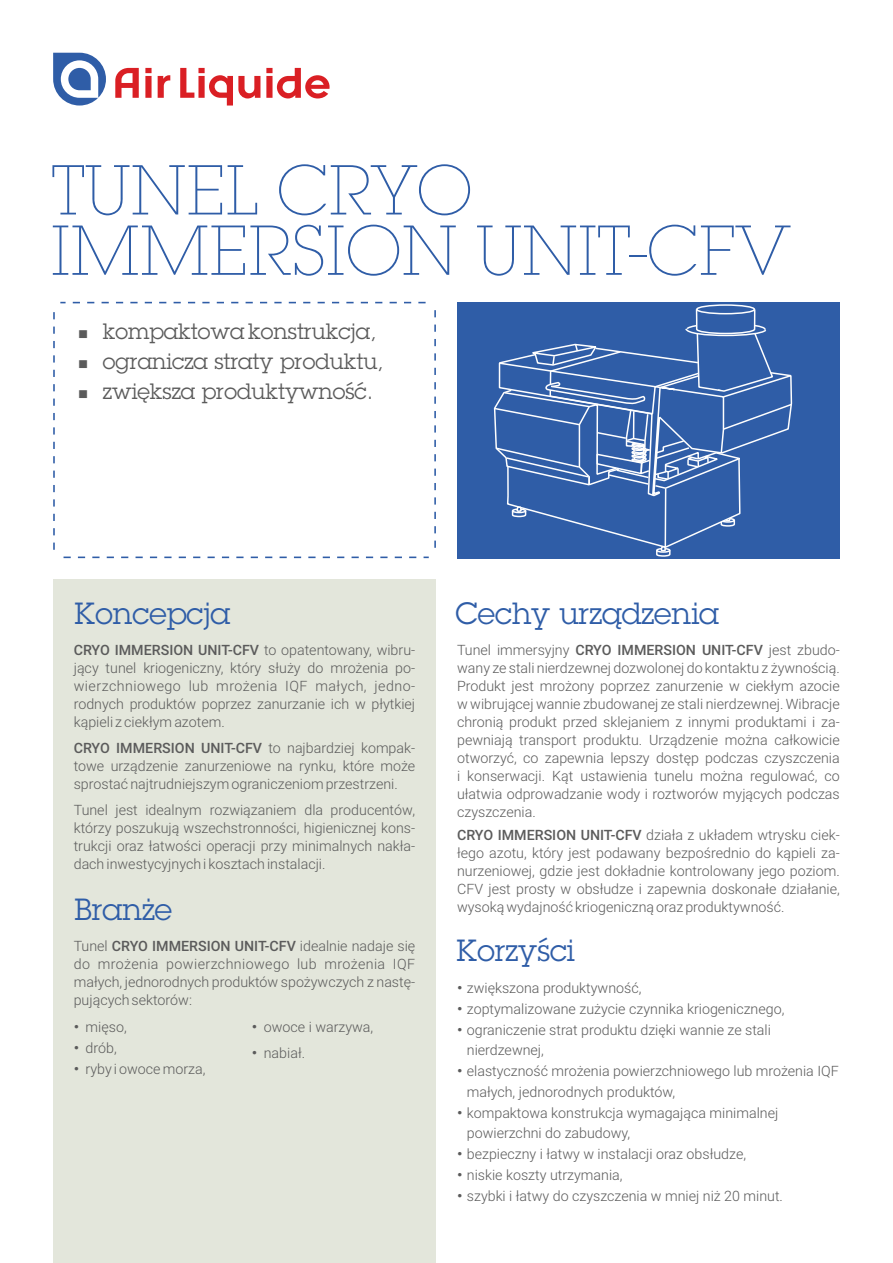
<style>
.page{position:relative;width:893px;height:1263px;background:#fff}
.page>*{position:absolute;margin:0;border:0;box-sizing:border-box;transform-origin:0 0}
.t1{font:200 69px/60.3px "Lubalin Graph PCS";color:#2f5da7}
.t2{font:30px "Lubalin Graph PCS";color:#2f5da7}
.t3{font:21.75px "Lubalin Graph PCS";color:#5b5b5b}
.t4{font:300 14.25px/18px "Roboto";color:#5b5b5b;text-align:justify}
.s1{font-weight:500}
</style>
<div class="page">
<div style="left:53px;top:579px;width:383px;height:684px;background:#e3e6db"></div>
<svg style="left:53px;top:312px;width:2px;height:238px"></svg>
<svg style="left:64px;top:556px;width:365px;height:2px"></svg>
<svg style="left:434px;top:310px;width:2px;height:238px"></svg>
<svg style="left:60px;top:302px;width:366px;height:1px"></svg>
<div style="left:457px;top:302px;width:383px;height:256px;background:#2f5da7"></div>
<div style="left:696px;top:304px;width:59px;height:10px;border:1px solid #fefefe;border-radius:50%"></div>
<svg style="left:493px;top:308px;width:300px;height:249px"></svg>
<svg style="left:53px;top:53px;width:53px;height:53px"></svg>
<svg style="left:158px;top:75px;width:12px;height:23px"></svg>
<svg style="left:145px;top:68px;width:7px;height:30px"></svg>
<svg style="left:115px;top:68px;width:24px;height:30px"></svg>
<svg style="left:180px;top:68px;width:80px;height:38px"></svg>
<svg style="left:266px;top:68px;width:64px;height:30px"></svg>
<h1 class="t1" style="left:51px;top:167px;width:741px">TUNEL CRYO<br>IMMERSION UNIT-CFV</h1>
<h3 class="t3" style="left:78px;top:323px;width:300px">■ kompaktowa konstrukcja,</h3>
<h3 class="t3" style="left:78px;top:353px;width:307px">■ ogranicza straty produktu,</h3>
<h3 class="t3" style="left:78px;top:383px;width:297px">■ zwiększa produktywność.</h3>
<h2 class="t2" style="left:74px;top:602px;width:157px">Koncepcja</h2>
<p class="t4" style="left:74px;top:642px;width:343px"><span class="s1">CRYO IMMERSION UNIT-CFV</span> to opatentowany, wibru&shy;jący tunel kriogeniczny, który służy do mrożenia po&shy;wierzchniowego lub mrożenia IQF małych, jedno&shy;rodnych produktów poprzez zanurzanie ich w płytkiej kąpieli z ciekłym azotem.</p>
<p class="t4" style="left:74px;top:740px;width:343px"><span class="s1">CRYO IMMERSION UNIT-CFV</span> to najbardziej kompak&shy;towe urządzenie zanurzeniowe na rynku, które może sprostać najtrudniejszym ograniczeniom przestrzeni.</p>
<p class="t4" style="left:74px;top:803px;width:343px">Tunel jest idealnym rozwiązaniem dla producentów, którzy poszukują wszechstronności, higienicznej kons&shy;trukcji oraz łatwości operacji przy minimalnych nakła&shy;dach inwestycyjnych i kosztach instalacji.</p>
<h2 class="t2" style="left:74px;top:898px;width:99px">Branże</h2>
<p class="t4" style="left:74px;top:939px;width:343px">Tunel <span class="s1">CRYO IMMERSION UNIT-CFV</span> idealnie nadaje się do mrożenia powierzchniowego lub mrożenia IQF małych, jednorodnych produktów spożywczych z nastę&shy;pujących sektorów:</p>
<p class="t4" style="left:86px;top:1017px;width:121px;line-height:21px;text-align:left">mięso,<br>drób,<br>ryby i owoce morza,</p>
<p class="t4" style="left:264px;top:1015px;width:111px;line-height:26.2px">owoce i warzywa, nabiał.</p>
<h2 class="t2" style="left:456px;top:602px;width:265px">Cechy urządzenia</h2>
<p class="t4" style="left:457px;top:642px;width:384px">Tunel immersyjny <span class="s1">CRYO IMMERSION UNIT-CFV</span> jest zbudo&shy;wany ze stali nierdzewnej dozwolonej do kontaktu z żywnością.<br>Produkt jest mrożony poprzez zanurzenie w ciekłym azocie w wibrującej wannie zbudowanej ze stali nierdzewnej. Wibracje chronią produkt przed sklejaniem z innymi produktami i za&shy;pewniają transport produktu. Urządzenie można całkowicie otworzyć, co zapewnia lepszy dostęp podczas czyszczenia i konserwacji. Kąt ustawienia tunelu można regulować, co ułatwia odprowadzanie wody i roztworów myjących podczas czyszczenia.</p>
<p class="t4" style="left:457px;top:827px;width:384px"><span class="s1">CRYO IMMERSION UNIT-CFV</span> działa z układem wtrysku ciek&shy;łego azotu, który jest podawany bezpośrednio do kąpieli za&shy;nurzeniowej, gdzie jest dokładnie kontrolowany jego poziom.<br>CFV jest prosty w obsłudze i zapewnia doskonałe działanie, wysoką wydajność kriogeniczną oraz produktywność.</p>
<h2 class="t2" style="left:456px;top:940px;width:120px">Korzyści</h2>
<p class="t4" style="left:467px;top:979px;width:373px;line-height:20.7px;text-align:left">zwiększona produktywność,<br>zoptymalizowane zużycie czynnika kriogenicznego, ograniczenie strat produktu dzięki wannie ze stali nierdzewnej,<br>elastyczność mrożenia powierzchniowego lub mrożenia IQF małych, jednorodnych produktów,<br>kompaktowa konstrukcja wymagająca minimalnej powierzchni do zabudowy,<br>bezpieczny i łatwy w instalacji oraz obsłudze,<br>niskie koszty utrzymania,<br>szybki i łatwy do czyszczenia w mniej niż 20 minut.</p>
</div>
